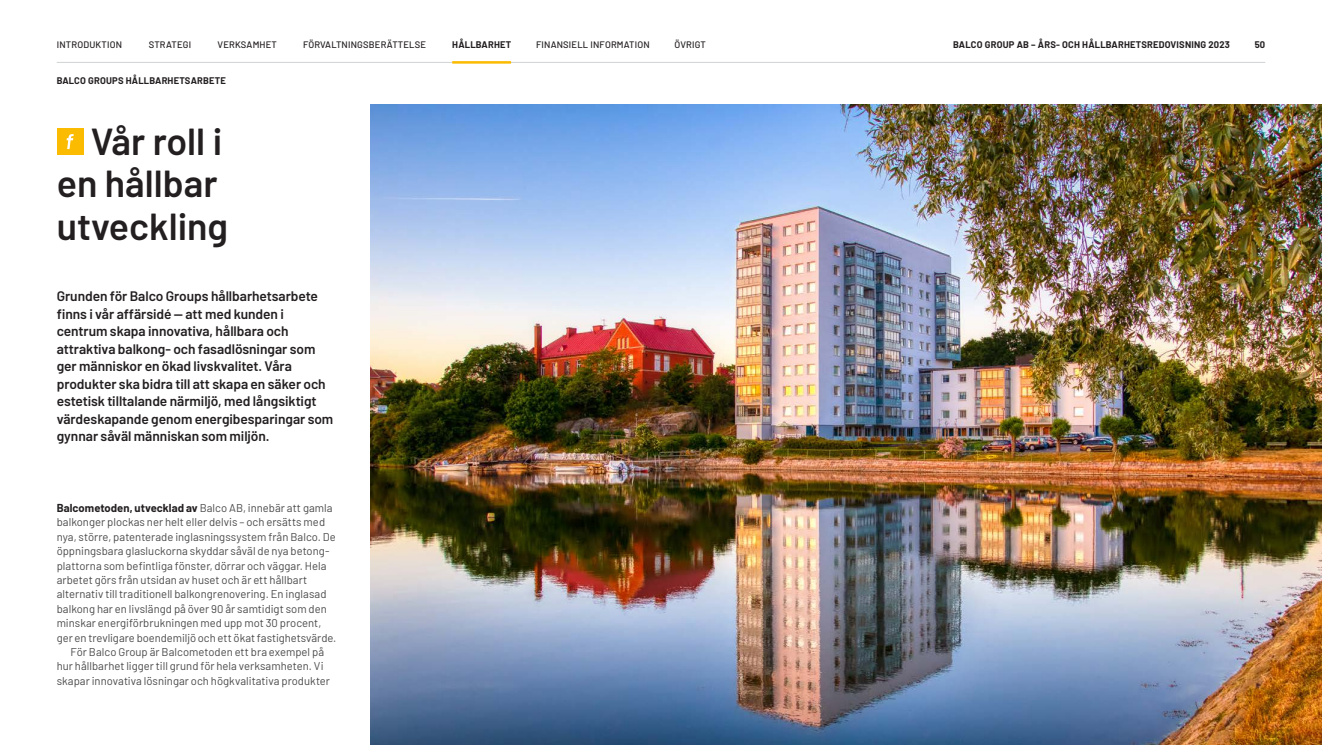
<style>
.page{position:relative;width:1322px;height:745px;background:#fff}
.page>*{position:absolute;margin:0;border:0;box-sizing:border-box;transform-origin:0 0}
.Rubrik_40p{font:600 37.5px/42.5px "Barlow";color:#231f20}
.Ingress_11p{font:600 13.75px/17.5px "Barlow";letter-spacing:-.005em;color:#231f20}
.Brödtext_FV_9p_-_fet_ingång{font:11.25px/14.4px "Barlow";color:#4a4a4a}
.Brödtext_FV_9p_-_indrag{font:11.25px/14.4px "Barlow";color:#4a4a4a}
.t1{font:700 9.38px "Barlow";letter-spacing:.02em;color:#231f20}
.t2{font:500 9.38px "Barlow";letter-spacing:.02em;color:#231f20}
.s1{font-weight:700;color:#231f20}
</style>
<div class="page">
<hr style="left:57px;top:62px;width:1208px;height:1px;background:#d1d2d4">
<hr style="left:452px;top:61px;width:59px;height:3px;background:#fabb00">
<img style="left:370px;top:104px;width:952px;height:640px">
<div style="left:57px;top:128px;width:27px;height:26px;background:#fabb00"></div>
<svg style="left:67px;top:134px;width:7px;height:15px"></svg>
<p class="t2" style="left:57px;top:38px;width:67px">INTRODUKTION</p>
<p class="t2" style="left:149px;top:38px;width:44px">STRATEGI</p>
<p class="t2" style="left:218px;top:38px;width:61px">VERKSAMHET</p>
<p class="t2" style="left:303px;top:38px;width:125px">FÖRVALTNINGSBERÄTTELSE</p>
<p class="t1" style="left:452px;top:38px;width:60px">HÅLLBARHET</p>
<p class="t2" style="left:536px;top:38px;width:115px">FINANSIELL INFORMATION</p>
<p class="t2" style="left:674px;top:38px;width:33px">ÖVRIGT</p>
<p class="t1" style="left:953px;top:38px;width:278px">BALCO GROUP AB – ÅRS- OCH HÅLLBARHETSREDOVISNING 2023</p>
<p class="t1" style="left:1254px;top:38px;width:12px">50</p>
<p class="t1" style="left:57px;top:73px;width:171px">BALCO GROUPS HÅLLBARHETSARBETE</p>
<p class="Rubrik_40p" style="left:57px;top:117px;width:173px;text-indent:34px">Vår roll i en hållbar utveckling</p>
<p class="Ingress_11p" style="left:57px;top:286px;width:278px">Grunden för Balco Groups hållbarhetsarbete finns i vår affärsidé — att med kunden i centrum skapa innovativa, hållbara och attraktiva balkong- och fasadlösningar som ger människor en ökad livskvalitet. Våra produkter ska bidra till att skapa en säker och estetisk tilltalande närmiljö, med långsiktigt värdeskapande genom energibesparingar som gynnar såväl människan som miljön.</p>
<p class="Brödtext_FV_9p_-_fet_ingång" style="left:57px;top:499px;width:281px"><span class="s1">Balcometoden, utvecklad av</span> Balco AB, innebär att gamla balkonger plockas ner helt eller delvis – och ersätts med nya, större, patenterade inglasningssystem från Balco. De öppningsbara glasluckorna skyddar såväl de nya betong&shy;plattorna som befintliga fönster, dörrar och väggar. Hela arbetet görs från utsidan av huset och är ett hållbart alternativ till traditionell balkongrenovering. En inglasad balkong har en livslängd på över 90 år samtidigt som den minskar energiförbrukningen med upp mot 30 procent, ger en trevligare boendemiljö och ett ökat fastighetsvärde.</p>
<p class="Brödtext_FV_9p_-_indrag" style="left:57px;top:643px;width:275px;text-indent:14px">För Balco Group är Balcometoden ett bra exempel på hur hållbarhet ligger till grund för hela verksamheten. Vi skapar innovativa lösningar och högkvalitativa produkter</p>
</div>
